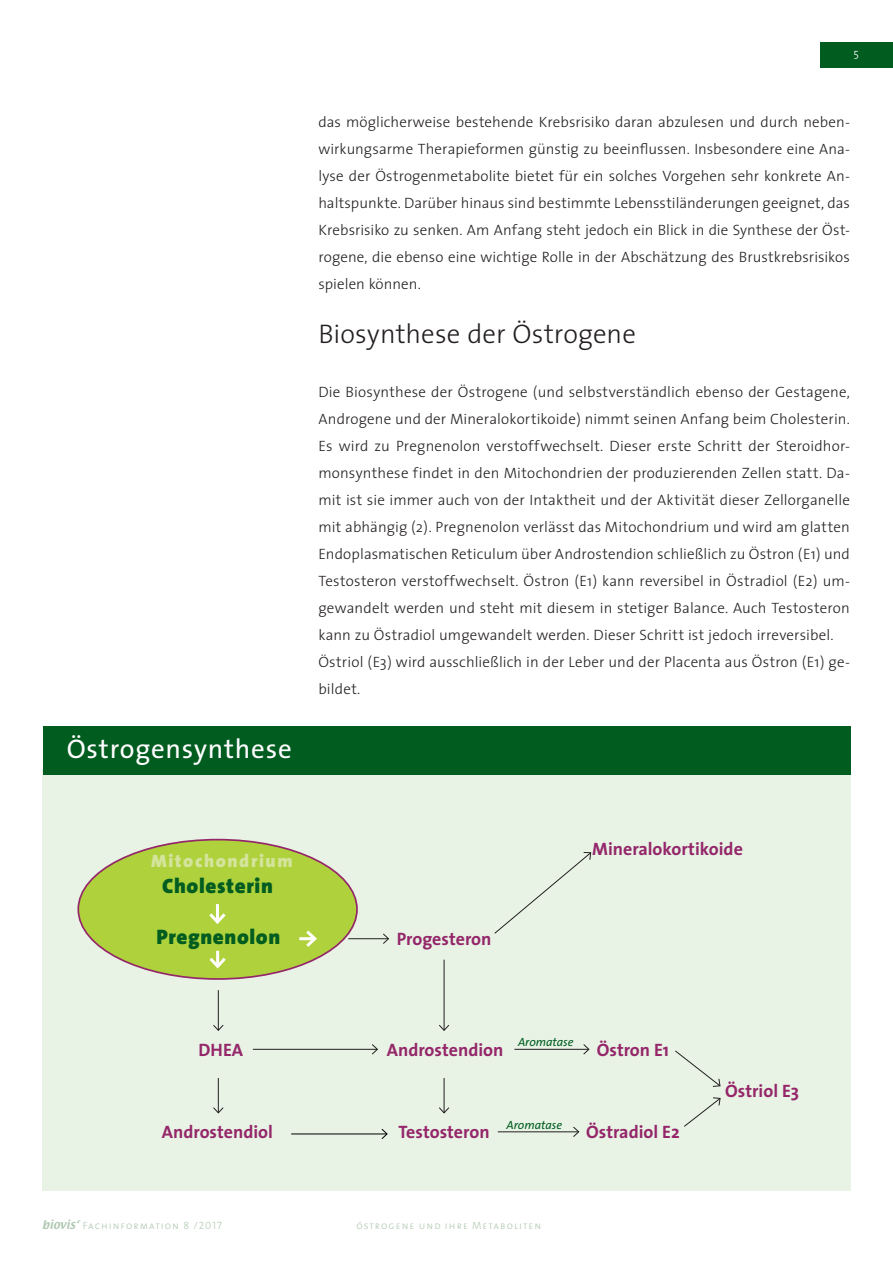
<style>
.page{position:relative;width:893px;height:1263px;background:#fff}
.page>*{position:absolute;margin:0;border:0;box-sizing:border-box;transform-origin:0 0}
.t1{font:300 27px "The Sans";letter-spacing:.005em;color:#231f20}
.t2{font:27px "The Sans";letter-spacing:.03em;color:#fff}
.t3{font:900 21px "The Sans";letter-spacing:.03em;color:#015c20}
.t4{font:700 18px "The Sans";color:#942669}
.t5{font:900 18px "The Sans";letter-spacing:.09em;color:#d4e49b}
.t6{font:300 15px/27px "The Sans";letter-spacing:.01em;color:#231f20;text-align:justify}
.t7{font:italic 12px "The Sans";color:#015c20}
.t8{font:12px "The Sans Light Caps";color:#fff}
.t9{font:10.5px "The Sans Light Caps";letter-spacing:.1em;color:#b1c9b2}
.s1{font-family:"Textile"}
</style>
<div class="page">
<div style="left:42px;top:769px;width:809px;height:422px;background:#e8f3e5"></div>
<div style="left:820px;top:42px;width:73px;height:26px;background:#015c20"></div>
<div style="left:43px;top:726px;width:808px;height:49px;background:#015c20"></div>
<div style="left:78px;top:840px;width:279px;height:139px;background:#aed13c;border-radius:50%"></div>
<hr style="left:216px;top:904px;width:3px;height:18px;background:#fff">
<svg style="left:209px;top:913px;width:17px;height:11px"></svg>
<hr style="left:299px;top:937px;width:16px;height:3px;background:#fff">
<svg style="left:303px;top:930px;width:14px;height:17px"></svg>
<hr style="left:216px;top:951px;width:3px;height:15px;background:#fff">
<svg style="left:209px;top:954px;width:17px;height:15px"></svg>
<hr style="left:348px;top:938px;width:40px;height:1px;background:#231f20">
<svg style="left:382px;top:933px;width:7px;height:11px"></svg>
<hr style="left:253px;top:1049px;width:124px;height:1px;background:#231f20">
<svg style="left:371px;top:1044px;width:7px;height:11px"></svg>
<hr style="left:514px;top:1049px;width:75px;height:1px;background:#231f20">
<svg style="left:583px;top:1044px;width:7px;height:11px"></svg>
<hr style="left:498px;top:1131px;width:81px;height:1px;background:#231f20">
<svg style="left:572px;top:1126px;width:8px;height:11px"></svg>
<hr style="left:291px;top:1133px;width:96px;height:1px;background:#000">
<svg style="left:381px;top:1128px;width:7px;height:11px"></svg>
<hr style="left:218px;top:990px;width:1px;height:40px;background:#231f20">
<svg style="left:213px;top:1024px;width:11px;height:7px"></svg>
<hr style="left:444px;top:960px;width:1px;height:70px;background:#231f20">
<svg style="left:439px;top:1024px;width:11px;height:7px"></svg>
<hr style="left:218px;top:1078px;width:1px;height:35px;background:#231f20">
<svg style="left:213px;top:1106px;width:11px;height:8px"></svg>
<hr style="left:444px;top:1078px;width:1px;height:35px;background:#231f20">
<svg style="left:439px;top:1106px;width:10px;height:8px"></svg>
<svg style="left:494px;top:852px;width:98px;height:82px"></svg>
<svg style="left:684px;top:1097px;width:37px;height:30px"></svg>
<svg style="left:675px;top:1050px;width:46px;height:37px"></svg>
<p class="t8" style="left:854px;top:45px;width:7px">5</p>
<p class="t2" style="left:67px;top:727px;width:226px">Östrogensynthese</p>
<p class="t6" style="left:318px;top:108px;width:533px">das möglicherweise bestehende Krebsrisiko daran abzulesen und durch neben&shy;wirkungsarme Therapieformen günstig zu beeinflussen. Insbesondere eine Ana&shy;lyse der Östrogenmetabolite bietet für ein solches Vorgehen sehr konkrete An&shy;haltspunkte. Darüber hinaus sind bestimmte Lebensstiländerungen geeignet, das Krebsrisiko zu senken. Am Anfang steht jedoch ein Blick in die Synthese der Öst&shy;rogene, die ebenso eine wichtige Rolle in der Abschätzung des Brustkrebsrisikos spielen können.</p>
<p class="t1" style="left:318px;top:311px;width:319px">Biosynthese der Östrogene</p>
<p class="t6" style="left:318px;top:378px;width:533px">Die Biosynthese der Östrogene (und selbstverständlich ebenso der Gestagene, Androgene und der Mineralokortikoide) nimmt seinen Anfang beim Cholesterin.<br>Es wird zu Pregnenolon verstoffwechselt. Dieser erste Schritt der Steroidhor&shy;monsynthese findet in den Mitochondrien der produzierenden Zellen statt. Da&shy;mit ist sie immer auch von der Intaktheit und der Aktivität dieser Zellorganelle mit abhängig (2). Pregnenolon verlässt das Mitochondrium und wird am glatten Endoplasmatischen Reticulum über Androstendion schließlich zu Östron (E1) und Testosteron verstoffwechselt. Östron (E1) kann reversibel in Östradiol (E2) um&shy;gewandelt werden und steht mit diesem in stetiger Balance. Auch Testosteron kann zu Östradiol umgewandelt werden. Dieser Schritt ist jedoch irreversibel.</p>
<p class="t6" style="left:318px;top:648px;width:533px">Östriol (E3) wird ausschließlich in der Leber und der Placenta aus Östron (E1) ge&shy;bildet.</p>
<p class="t5" style="left:151px;top:846px;width:143px">Mitochondrium</p>
<p class="t3" style="left:162px;top:868px;width:112px">Cholesterin</p>
<p class="t3" style="left:156px;top:919px;width:125px">Pregnenolon</p>
<p class="t4" style="left:397px;top:923px;width:96px">Progesteron</p>
<p class="t4" style="left:592px;top:833px;width:152px">Mineralokortikoide</p>
<p class="t4" style="left:198px;top:1035px;width:46px">DHEA</p>
<p class="t4" style="left:162px;top:1117px;width:113px">Androstendiol</p>
<p class="t7" style="left:518px;top:1031px;width:57px">Aromatase</p>
<p class="t4" style="left:387px;top:1035px;width:118px">Androstendion</p>
<p class="t4" style="left:597px;top:1035px;width:74px">Östron E1</p>
<p class="t7" style="left:507px;top:1115px;width:57px">Aromatase</p>
<p class="t4" style="left:398px;top:1117px;width:93px">Testosteron</p>
<p class="t4" style="left:586px;top:1117px;width:95px">Östradiol E2</p>
<p class="t4" style="left:725px;top:1076px;width:75px">Östriol E3</p>
<p class="t9" style="left:42px;top:1217px;width:181px"><span class="s1">biovis‘</span> Fachinformation 8 /2017</p>
<p class="t9" style="left:356px;top:1217px;width:186px">östrogene und ihre Metaboliten</p>
</div>
